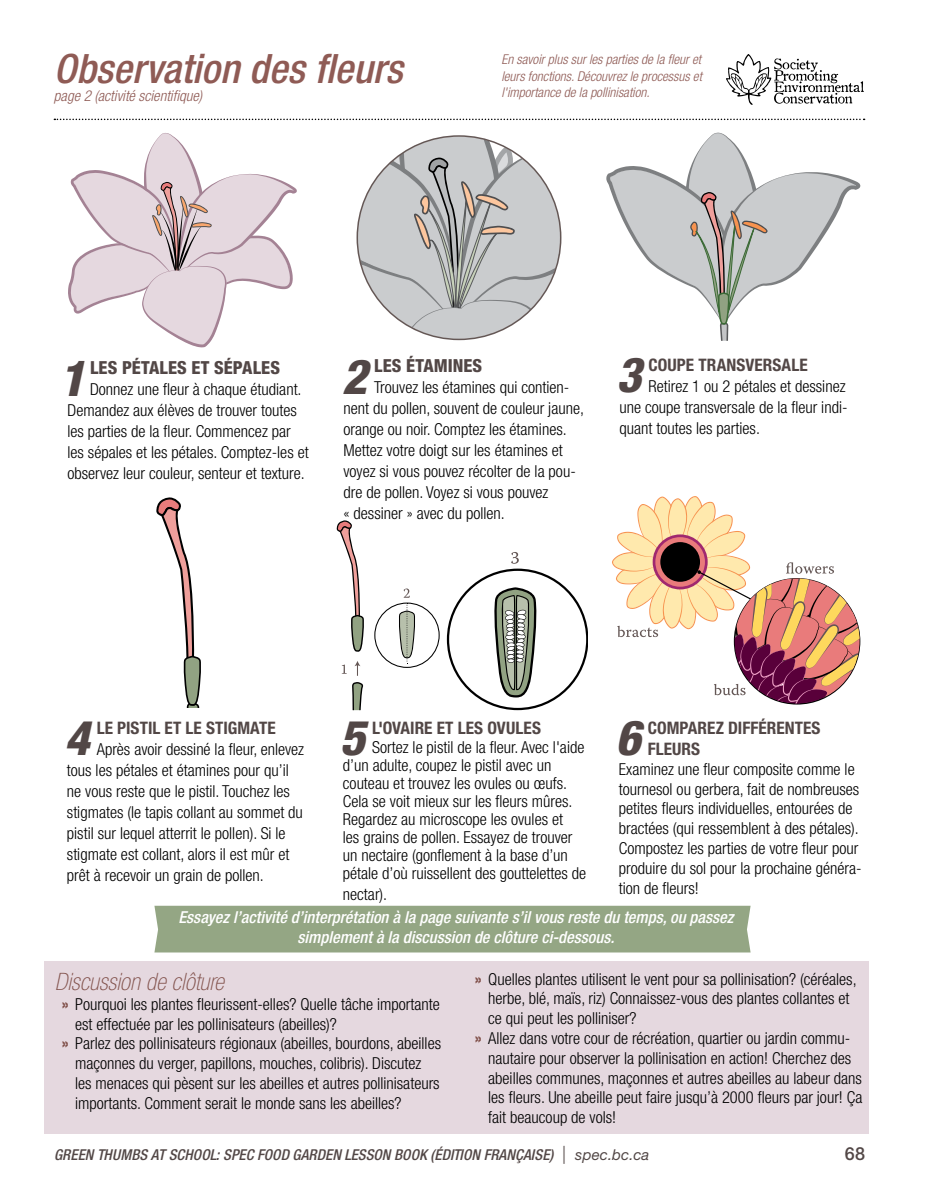
<style>
.page{position:relative;width:945px;height:1188px;background:#fff}
.page>*{position:absolute;margin:0;border:0;box-sizing:border-box;transform-origin:0 0}
.numbered_subheadings{font:italic 800 condensed 49.5px "Helvetica Neue LT Std";color:#524746}
.numbered_subheadings-2{font:italic 800 condensed 48.3px "Helvetica Neue LT Std";color:#524746}
.main_title{font:italic 500 condensed 40.5px "Helvetica Neue LT Std";color:#8f5b55}
.intro_and_closure{font:italic 100 condensed 24px "Helvetica Neue LT Std";letter-spacing:.005em;color:#81514b}
.numbered_subheadings-3{font:800 condensed 18px "Helvetica Neue LT Std";letter-spacing:.01em;color:#524746}
.t1{font:500 18px "Helvetica Neue LT Std";color:#524746}
.numbered_subheadings-4{font:700 condensed 17.25px/20.7px "Helvetica Neue LT Std";letter-spacing:.005em;color:#524746}
.helvetica_47_11pt{font:300 condensed 16.5px/21px "Helvetica Neue LT Std";color:#000}
.helvetica_47_11pt-2{font:italic 500 condensed 16.5px/19.8px "Helvetica Neue LT Std";color:#fff;text-align:center}
.t2{font:italic 500 condensed 15px "Helvetica Neue LT Std";letter-spacing:.005em;color:#524746}
.main_title-2{font:italic 300 condensed 15px "Helvetica Neue LT Std";color:#8f5b55}
.helvetica_47_11pt-3{font:italic 300 condensed 13.5px/16.5px "Helvetica Neue LT Std";color:#8f5b55;text-align:justify}
.s1{font-weight:700;color:#81514b}
.s2{font-weight:300;font-stretch:normal;font-size:18px}
.s3{font-weight:400;font-stretch:normal}
</style>
<div class="page">
<svg style="left:68px;top:133px;width:229px;height:215px"></svg>
<svg style="left:156px;top:497px;width:45px;height:211px"></svg>
<svg style="left:358px;top:136px;width:202px;height:203px"></svg>
<svg style="left:606px;top:132px;width:255px;height:209px"></svg>
<svg style="left:352px;top:682px;width:12px;height:28px"></svg>
<svg style="left:447px;top:552px;width:141px;height:158px"></svg>
<svg style="left:374px;top:589px;width:66px;height:79px"></svg>
<svg style="left:336px;top:520px;width:28px;height:156px"></svg>
<svg style="left:612px;top:496px;width:248px;height:208px"></svg>
<div style="left:154px;top:906px;width:597px;height:47px;background:#94a684"></div>
<div style="left:44px;top:961px;width:824px;height:173px;background:#e5d8df"></div>
<svg style="left:726px;top:54px;width:138px;height:51px"></svg>
<svg style="left:54px;top:119px;width:811px;height:1px"></svg>
<p class="main_title" style="left:54px;top:44px;width:350px">Observation des fleurs</p>
<p class="main_title-2" style="left:54px;top:87px;width:150px">page 2 (activité scientifique)</p>
<p class="helvetica_47_11pt-3" style="left:501px;top:52px;width:202px">En savoir plus sur les parties de la fleur et leurs fonctions. Découvrez le processus et l'importance de la pollinisation.</p>
<p class="numbered_subheadings" style="left:59px;top:348px;width:27px">1</p>
<p class="numbered_subheadings-3" style="left:90px;top:356px;width:192px">LES PÉTALES ET SÉPALES</p>
<p class="helvetica_47_11pt" style="left:67px;top:378px;width:243px;text-indent:23px">Donnez une fleur à chaque étudiant.<br>Demandez aux élèves de trouver toutes les parties de la fleur. Commencez par les sépales et les pétales. Comptez-les et observez leur couleur, senteur et texture.</p>
<p class="numbered_subheadings-2" style="left:342px;top:347px;width:27px">2</p>
<p class="numbered_subheadings-3" style="left:374px;top:355px;width:109px">LES ÉTAMINES</p>
<p class="helvetica_47_11pt" style="left:343px;top:377px;width:242px;text-indent:31px">Trouvez les étamines qui contien&shy;nent du pollen, souvent de couleur jaune, orange ou noir. Comptez les étamines.<br>Mettez votre doigt sur les étamines et voyez si vous pouvez récolter de la pou&shy;dre de pollen. Voyez si vous pouvez<br>« dessiner » avec du pollen.</p>
<p class="numbered_subheadings-2" style="left:616px;top:345px;width:27px">3</p>
<p class="numbered_subheadings-4" style="left:649px;top:354px;width:161px">COUPE TRANSVERSALE</p>
<p class="helvetica_47_11pt" style="left:619px;top:375px;width:230px;text-indent:29px">Retirez 1 ou 2 pétales et dessinez une coupe transversale de la fleur indi&shy;quant toutes les parties.</p>
<p class="numbered_subheadings-2" style="left:64px;top:708px;width:27px">4</p>
<p class="numbered_subheadings-4" style="left:97px;top:718px;width:180px">LE PISTIL ET LE STIGMATE</p>
<p class="helvetica_47_11pt" style="left:67px;top:738px;width:239px;text-indent:30px">Après avoir dessiné la fleur, enlevez tous les pétales et étamines pour qu’il ne vous reste que le pistil. Touchez les stigmates (le tapis collant au sommet du pistil sur lequel atterrit le pollen). Si le stigmate est collant, alors il est mûr et prêt à recevoir un grain de pollen.</p>
<p class="numbered_subheadings-2" style="left:340px;top:708px;width:27px">5</p>
<p class="numbered_subheadings-4" style="left:372px;top:718px;width:170px">L'OVAIRE ET LES OVULES</p>
<p class="helvetica_47_11pt" style="left:343px;top:738px;width:245px;line-height:18px;text-indent:29px">Sortez le pistil de la fleur. Avec l'aide d’un adulte, coupez le pistil avec un couteau et trouvez les ovules ou œufs.<br>Cela se voit mieux sur les fleurs mûres.<br>Regardez au microscope les ovules et<br>les grains de pollen. Essayez de trouver un nectaire (gonflement à la base d’un pétale d’où ruissellent des gouttelettes de</p>
<p class="helvetica_47_11pt" style="left:343px;top:884px;width:46px">nectar).</p>
<p class="numbered_subheadings-2" style="left:615px;top:708px;width:27px">6</p>
<p class="numbered_subheadings-4" style="left:648px;top:718px;width:174px">COMPAREZ DIFFÉRENTES<br>FLEURS</p>
<p class="helvetica_47_11pt" style="left:619px;top:759px;width:244px;line-height:19.8px">Examinez une fleur composite comme le tournesol ou gerbera, fait de nombreuses petites fleurs individuelles, entourées de bractées (qui ressemblent à des pétales).<br>Compostez les parties de votre fleur pour produire du sol pour la prochaine généra&shy;tion de fleurs!</p>
<p class="helvetica_47_11pt-2" style="left:178px;top:907px;width:557px">Essayez l’activité d’interprétation à la page suivante s’il vous reste du temps, ou passez simplement à la discussion de clôture ci-dessous.</p>
<p class="intro_and_closure" style="left:55px;top:968px;width:171px">Discussion de clôture</p>
<p class="helvetica_47_11pt" style="left:75px;top:994px;width:366px;line-height:19.8px;text-indent:-14px"><span class="s1">»</span> Pourquoi les plantes fleurissent-elles? Quelle tâche importante est effectuée par les pollinisateurs (abeilles)?</p>
<p class="helvetica_47_11pt" style="left:75px;top:1034px;width:367px;line-height:19.8px;text-indent:-14px"><span class="s1">»</span> Parlez des pollinisateurs régionaux (abeilles, bourdons, abeilles maçonnes du verger, papillons, mouches, colibris). Discutez les menaces qui pèsent sur les abeilles et autres pollinisateurs importants. Comment serait le monde sans les abeilles?</p>
<p class="helvetica_47_11pt" style="left:488px;top:969px;width:370px;line-height:19.8px;text-indent:-14px"><span class="s1">»</span> Quelles plantes utilisent le vent pour sa pollinisation? (céréales, herbe, blé, maïs, riz) Connaissez-vous des plantes collantes et ce qui peut les polliniser?</p>
<p class="helvetica_47_11pt" style="left:488px;top:1028px;width:376px;line-height:19.8px;text-indent:-14px"><span class="s1">»</span> Allez dans votre cour de récréation, quartier ou jardin commu&shy;nautaire pour observer la pollinisation en action! Cherchez des abeilles communes, maçonnes et autres abeilles au labeur dans les fleurs. Une abeille peut faire jusqu’à 2000 fleurs par jour! Ça fait beaucoup de vols!</p>
<p class="t2" style="left:54px;top:1146px;width:597px">GREEN THUMBS AT SCHOOL: SPEC FOOD GARDEN LESSON BOOK (ÉDITION FRANÇAISE) <span class="s2">|</span> <span class="s3">spec.bc.ca</span></p>
<p class="t1" style="left:845px;top:1143px;width:22px">68</p>
</div>
